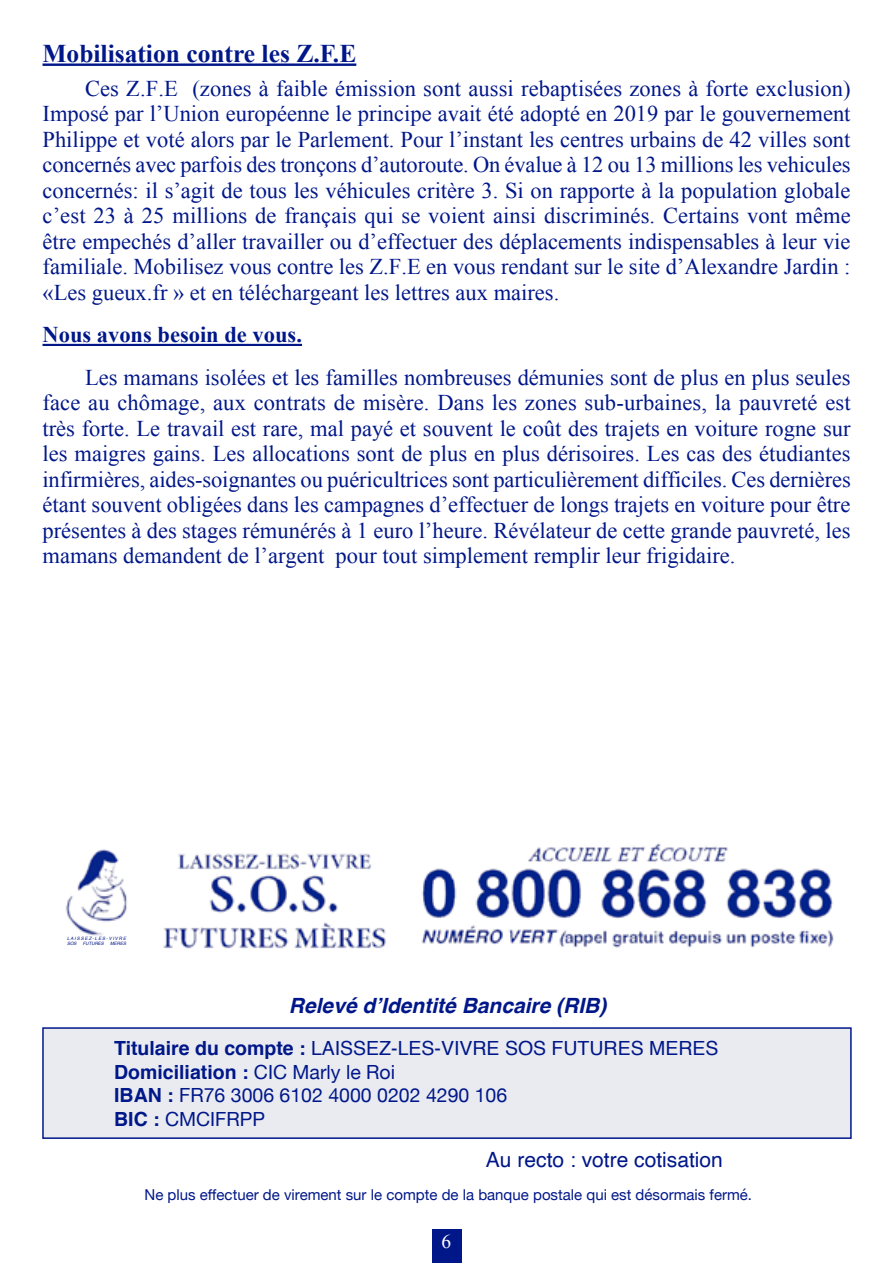
<style>
.page{position:relative;width:893px;height:1263px;background:#fff}
.page>*{position:absolute;margin:0;border:0;box-sizing:border-box;transform-origin:0 0}
.t1{font:700 25.5px "Times New Roman";color:#001789}
.t2{font:22.5px/25.5px "Times New Roman";color:#001789;text-align:justify}
.t3{font:700 22.5px "Times New Roman";color:#001789}
.t4{font:italic 700 21px "Helvetica";color:#001789}
.t5{font:21px "Helvetica";color:#001789}
.t6{font:700 19.5px/23.4px "Helvetica";color:#001789}
.t7{font:19.5px/23.4px "Helvetica Neue";color:#001789}
.t8{font:19.5px "Times New Roman";color:#fff}
.t9{font:15px "Helvetica Neue";color:#001789}
.t10{font:italic 4.5px/5.4px "Helvetica";letter-spacing:.215em;color:#001789}
.t11{font:italic 4.5px "Helvetica";color:#001789}
.t12{font:italic 4.5px "Helvetica";letter-spacing:.11em;color:#001789}
.s1{font-weight:400}
.s2{font-family:"Helvetica Neue";font-weight:400}
.s3{font-family:"Helvetica";font-weight:700}
</style>
<div class="page">
<div style="left:432px;top:1229px;width:29px;height:34px;background:#001789"></div>
<hr style="left:43px;top:63px;width:313px;height:3px;background:#001789">
<hr style="left:43px;top:344px;width:259px;height:2px;background:#001789">
<div style="left:43px;top:1028px;width:808px;height:110px;background:#e9ebf0"></div>
<div style="left:42px;top:1027px;width:810px;height:112px;border:2px solid #001789"></div>
<img style="left:65px;top:843px;width:769px;height:106px">
<p class="t1" style="left:43px;top:36px;width:315px">Mobilisation contre les Z.F.E</p>
<p class="t2" style="left:43px;top:75px;width:810px;text-indent:43px">Ces Z.F.E (zones à faible émission sont aussi rebaptisées zones à forte exclusion)<br>Imposé par l’Union européenne le principe avait été adopté en 2019 par le gouvernement Philippe et voté alors par le Parlement. Pour l’instant les centres urbains de 42 villes sont concernés avec parfois des tronçons d’autoroute. On évalue à 12 ou 13 millions les vehicules concernés: il s’agit de tous les véhicules critère 3. Si on rapporte à la population globale c’est 23 à 25 millions de français qui se voient ainsi discriminés. Certains vont même être empechés d’aller travailler ou d’effectuer des déplacements indispensables à leur vie familiale. Mobilisez vous contre les Z.F.E en vous rendant sur le site d’Alexandre Jardin : «Les gueux.fr » et en téléchargeant les lettres aux maires.</p>
<p class="t3" style="left:43px;top:319px;width:261px">Nous avons besoin de vous.</p>
<p class="t2" style="left:43px;top:364px;width:810px;text-indent:43px">Les mamans isolées et les familles nombreuses démunies sont de plus en plus seules face au chômage, aux contrats de misère. Dans les zones sub-urbaines, la pauvreté est très forte. Le travail est rare, mal payé et souvent le coût des trajets en voiture rogne sur les maigres gains. Les allocations sont de plus en plus dérisoires. Les cas des étudiantes infirmières, aides-soignantes ou puéricultrices sont particulièrement difficiles. Ces dernières étant souvent obligées dans les campagnes d’effectuer de longs trajets en voiture pour être présentes à des stages rémunérés à 1 euro l’heure. Révélateur de cette grande pauvreté, les mamans demandent de l’argent pour tout simplement remplir leur frigidaire.</p>
<p class="t10" style="left:67px;top:936px;width:60px">LAISSEZ-LES-VIVRE<br>SOS</p>
<p class="t11" style="left:83px;top:940px;width:23px">FUTURES</p>
<p class="t12" style="left:110px;top:940px;width:18px">MERES</p>
<p class="t4" style="left:289px;top:988px;width:319px">Relevé d’Identité Bancaire (RIB)</p>
<p class="t6" style="left:114px;top:1037px;width:606px">Titulaire du compte : <span class="s1">LAISSEZ-LES-VIVRE SOS FUTURES MERES<br></span>Domiciliation : <span class="s2">CIC Marly le Roi</span></p>
<p class="t7" style="left:114px;top:1084px;width:395px"><span class="s3">IBAN :</span> FR76 3006 6102 4000 0202 4290 106<br><span class="s3">BIC :</span> CMCIFRPP</p>
<p class="t5" style="left:486px;top:1144px;width:238px">Au recto : votre cotisation</p>
<p class="t9" style="left:145px;top:1184px;width:609px">Ne plus effectuer de virement sur le compte de la banque postale qui est désormais fermé.</p>
<p class="t8" style="left:442px;top:1228px;width:11px">6</p>
</div>
